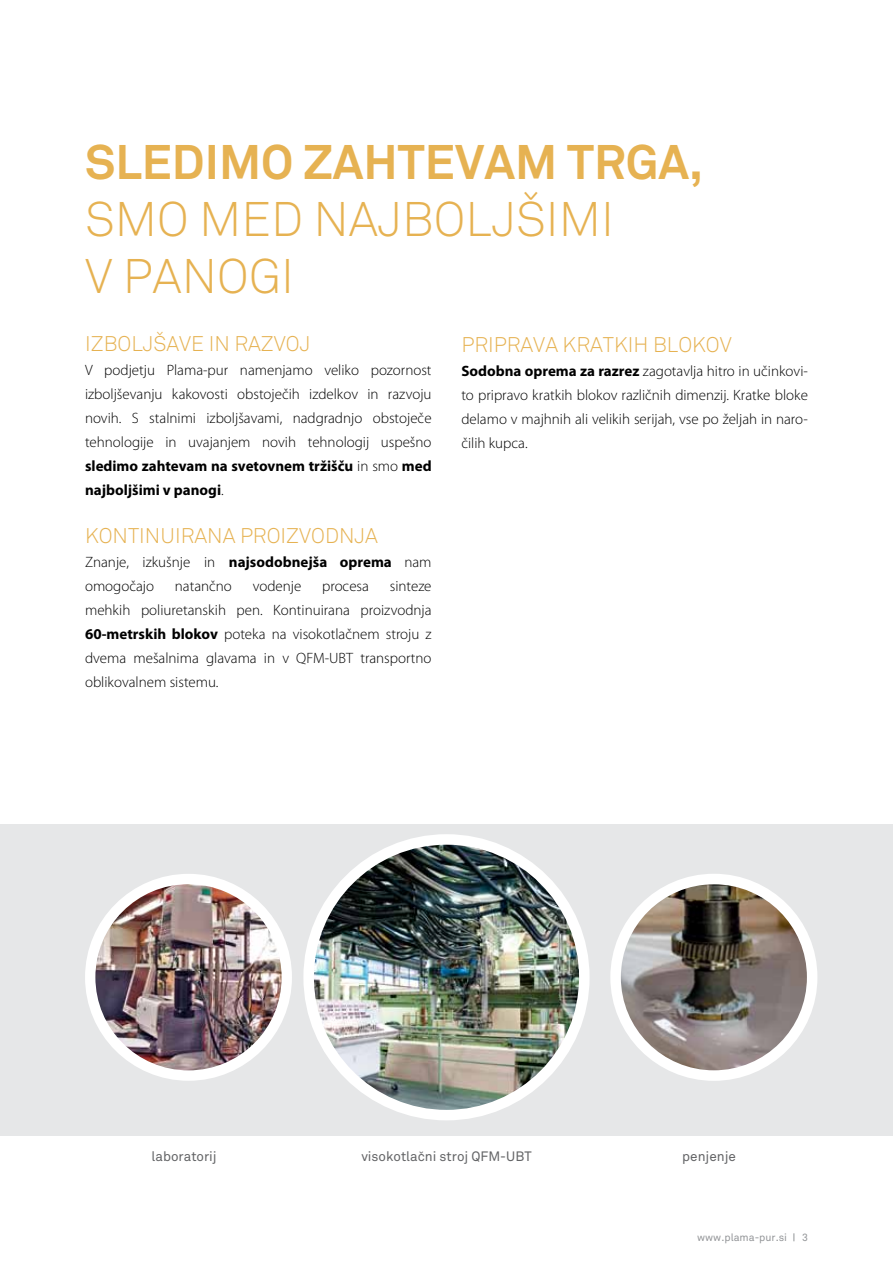
<style>
.page{position:relative;width:893px;height:1263px;background:#fff}
.page>*{position:absolute;margin:0;border:0;box-sizing:border-box;transform-origin:0 0}
.t1{font:300 48px/57px "Akkurat CE";color:#e6b252}
.t2{font:700 48px "Akkurat CE";color:#e6b252}
.t3{font:300 21px "Akkurat CE";color:#e6b252}
.t4{font:300 15px/24px "Myriad Pro";color:#000;text-align:justify}
.t5{font:13.5px "Akkurat CE";color:#636466}
.t6{font:10.5px "Akkurat CE";color:#939598}
.s1{font-weight:700}
</style>
<div class="page">
<div style="left:0;top:824px;width:893px;height:311px;background:#e6e7e8"></div>
<img style="left:309px;top:839px;width:275px;height:276px;border-radius:138px">
<div style="left:303px;top:834px;width:287px;height:286px;border:10px solid #fff;border-radius:50%"></div>
<svg style="left:621px;top:879px;width:191px;height:191px"></svg>
<img style="left:616px;top:879px;width:196px;height:196px;border-radius:98px">
<div style="left:610px;top:874px;width:207px;height:207px;border:10px solid #fff;border-radius:50%"></div>
<img style="left:90px;top:879px;width:197px;height:196px;border-radius:98px">
<div style="left:85px;top:874px;width:207px;height:207px;border:10px solid #fff;border-radius:50%"></div>
<h1 class="t2" style="left:85px;top:132px;width:620px">SLE DI MO ZAHTEVAM trga,</h1>
<h1 class="t1" style="left:85px;top:192px;width:530px">SMO MED NAJBOLJŠIMI<br>V PAN OGI</h1>
<h2 class="t3" style="left:85px;top:331px;width:32px">IZBOLJŠAVE</h2>
<h2 class="t3" style="left:209px;top:331px;width:103px">I N RAZVOJ</h2>
<p class="t4" style="left:85px;top:358px;width:348px">V podjetju Plama-pur namenjamo veliko pozornost izboljševanju kakovosti obstoječih izdelkov in razvoju novih. S stalnimi izboljšavami, nadgradnjo obstoječe tehnologije in uvajanjem novih tehnologij uspešno <span class="s1">sledimo zahtevam na svetovnem tržišču</span> in smo <span class="s1">med najboljšimi v panogi</span>.</p>
<h2 class="t3" style="left:85px;top:523px;width:294px">KONTI NUIRANA PROIZVODNJA</h2>
<p class="t4" style="left:85px;top:550px;width:348px">Znanje, izkušnje in <span class="s1">najsodobnejša oprema</span> nam omogočajo</p>
<h2 class="t3" style="left:461px;top:332px;width:272px">PRIPRAVA KRATKIH BLOKOV</h2>
<p class="t4" style="left:461px;top:359px;width:348px"><span class="s1">Sodobna oprema za razrez</span> zagotavlja hitro in učinkovi&shy;to pripravo kratkih blokov različnih dimenzij. Kratke bloke delamo v majhnih ali velikih serijah, vse po željah in naro&shy;čilih kupca.</p>
<p class="t4" style="left:175px;top:574px;width:59px">natančno</p>
<p class="t4" style="left:253px;top:574px;width:50px">vodenje</p>
<p class="t4" style="left:322px;top:574px;width:48px">procesa</p>
<p class="t4" style="left:85px;top:574px;width:348px;text-indent:305px">sinteze mehkih poliuretanskih pen. Kontinuirana proizvodnja <span class="s1">60-metrskih blokov</span> poteka na visokotlačnem stroju z dvema mešalnima glavama in v QFM-UBT transportno oblikovalnem sistemu.</p>
<p class="t5" style="left:152px;top:1149px;width:67px">laboratorij</p>
<p class="t5" style="left:361px;top:1149px;width:172px">visokotlačni stroj QFM-UBT</p>
<p class="t5" style="left:682px;top:1149px;width:55px">penjenje</p>
<p class="t6" style="left:697px;top:1231px;width:91px">www.plama-pur.si</p>
<p class="t6" style="left:802px;top:1231px;width:7px">3</p>
</div>
